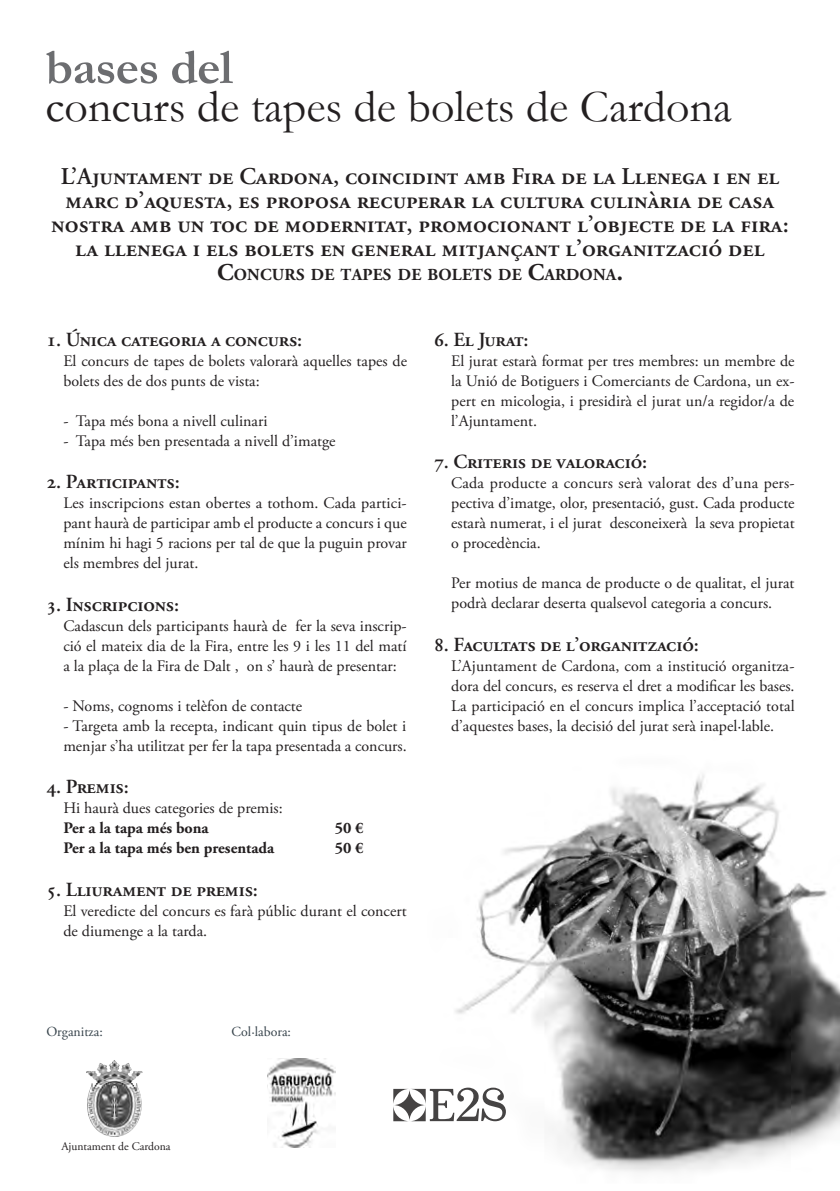
<style>
.page{position:relative;width:840px;height:1191px;background:#fff}
.page>*{position:absolute;margin:0;border:0;box-sizing:border-box;transform-origin:0 0}
.t1{font:700 50px "Garamond";letter-spacing:-.015em;color:#6c6d70}
.t2{font:46px "Garamond";color:#231f20}
.titol_2{font:600 24px/24px "Adobe Garamond Pro";color:#231f20;text-align:center}
.titol_2-2{font:600 20px "Adobe Garamond Pro";letter-spacing:-.01em;color:#231f20}
.titol_2-3{font:700 16.8px "Adobe Garamond Pro";letter-spacing:.015em;color:#231f20}
.text{font:16px/20px "Adobe Garamond Pro";color:#231f20;text-align:justify}
.text-2{font:700 16px "Adobe Garamond Pro";color:#231f20}
.t3{font:13.8px "Adobe Garamond Pro";color:#38444c}
.t4{font:11.6px "Adobe Garamond Pro";color:#231f20}
.s1{font-size:24px}
</style>
<div class="page">
<img style="left:299px;top:774px;width:540px;height:398px">
<img style="left:267px;top:1058px;width:69px;height:89px">
<img style="left:86px;top:1060px;width:28px;height:16px">
<svg style="left:393px;top:1087px;width:112px;height:34px"></svg>
<svg style="left:393px;top:1088px;width:32px;height:33px"></svg>
<p class="t1" style="left:45px;top:33px;width:189px">bases del</p>
<p class="t2" style="left:45px;top:76px;width:687px">concurs de tapes de bolets de Cardona</p>
<p class="titol_2" style="left:51px;top:164px;width:738px">L’Ajuntament de Cardona, coincidint amb Fira de la Llenega i en el marc d’aquesta, es proposa recuperar la cultura culinària de casa nostra amb un toc de modernitat, promocionant l’objecte de la fira: la llenega i els bolets en general mitjançant l’organització del</p>
<p class="titol_2-3" style="left:217px;top:264px;width:407px"><span class="s1">C</span>ONCURS DE TAPES DE BOLETS DE <span class="s1">C</span>ARDONA<span class="s1">.</span></p>
<p class="titol_2-2" style="left:46px;top:328px;width:257px">1. Única categoria a concurs:</p>
<p class="text" style="left:63px;top:351px;width:345px">El concurs de tapes de bolets valorarà aquelles tapes de bolets des de dos punts de vista:</p>
<p class="text" style="left:63px;top:411px;width:205px">- Tapa més bona a nivell culinari</p>
<p class="text" style="left:63px;top:431px;width:273px">- Tapa més ben presentada a nivell d’imatge</p>
<p class="titol_2-2" style="left:46px;top:470px;width:135px">2. Participants:</p>
<p class="text" style="left:63px;top:494px;width:345px">Les inscripcions estan obertes a tothom. Cada partici&shy;pant haurà de participar amb el producte a concurs i que mínim hi hagi 5 racions per tal de que la puguin provar els membres del jurat.</p>
<p class="titol_2-2" style="left:46px;top:593px;width:134px">3. Inscripcions:</p>
<p class="text" style="left:63px;top:616px;width:344px">Cadascun dels participants haurà de fer la seva inscrip&shy;ció el mateix dia de la Fira, entre les 9 i les 11 del matí a la plaça de la Fira de Dalt , on s’ haurà de presentar:</p>
<p class="text" style="left:63px;top:696px;width:240px">- Noms, cognoms i telèfon de contacte</p>
<p class="text" style="left:63px;top:716px;width:345px">- Targeta amb la recepta, indicant quin tipus de bolet i menjar s’ha utilitzat per fer la tapa presentada a concurs.</p>
<p class="titol_2-2" style="left:46px;top:775px;width:84px">4. Premis:</p>
<p class="text" style="left:63px;top:799px;width:221px">Hi haurà dues categories de premis:</p>
<p class="text-2" style="left:63px;top:819px;width:147px">Per a la tapa més bona</p>
<p class="text-2" style="left:334px;top:819px;width:30px">50 €</p>
<p class="text-2" style="left:63px;top:839px;width:212px">Per a la tapa més ben presentada</p>
<p class="text-2" style="left:334px;top:839px;width:30px">50 €</p>
<p class="titol_2-2" style="left:46px;top:878px;width:213px">5. Lliurament de premis:</p>
<p class="text" style="left:63px;top:901px;width:344px">El veredicte del concurs es farà públic durant el concert de diumenge a la tarda.</p>
<p class="titol_2-2" style="left:434px;top:328px;width:96px">6. El Jurat:</p>
<p class="text" style="left:451px;top:351px;width:345px">El jurat estarà format per tres membres: un membre de la Unió de Botiguers i Comerciants de Cardona, un ex&shy;pert en micologia, i presidirà el jurat un/a regidor/a de l’Ajuntament.</p>
<p class="titol_2-2" style="left:434px;top:450px;width:214px">7. Criteris de valoració:</p>
<p class="text" style="left:451px;top:474px;width:345px">Cada producte a concurs serà valorat des d’una pers&shy;pectiva d’imatge, olor, presentació, gust. Cada producte estarà numerat, i el jurat desconeixerà la seva propietat o procedència.</p>
<p class="text" style="left:451px;top:574px;width:344px">Per motius de manca de producte o de qualitat, el jurat podrà declarar deserta qualsevol categoria a concurs.</p>
<p class="titol_2-2" style="left:434px;top:633px;width:266px">8. Facultats de l’organització:</p>
<p class="text" style="left:451px;top:656px;width:345px">L’Ajuntament de Cardona, com a institució organitza&shy;dora del concurs, es reserva el dret a modificar les bases.<br>La participació en el concurs implica l’acceptació total d’aquestes bases, la decisió del jurat serà inapel·lable.</p>
<p class="t3" style="left:46px;top:1023px;width:58px">Organitza:</p>
<p class="t3" style="left:231px;top:1023px;width:61px">Col·labora:</p>
<p class="t4" style="left:61px;top:1139px;width:111px">Ajuntament de Cardona</p>
</div>
